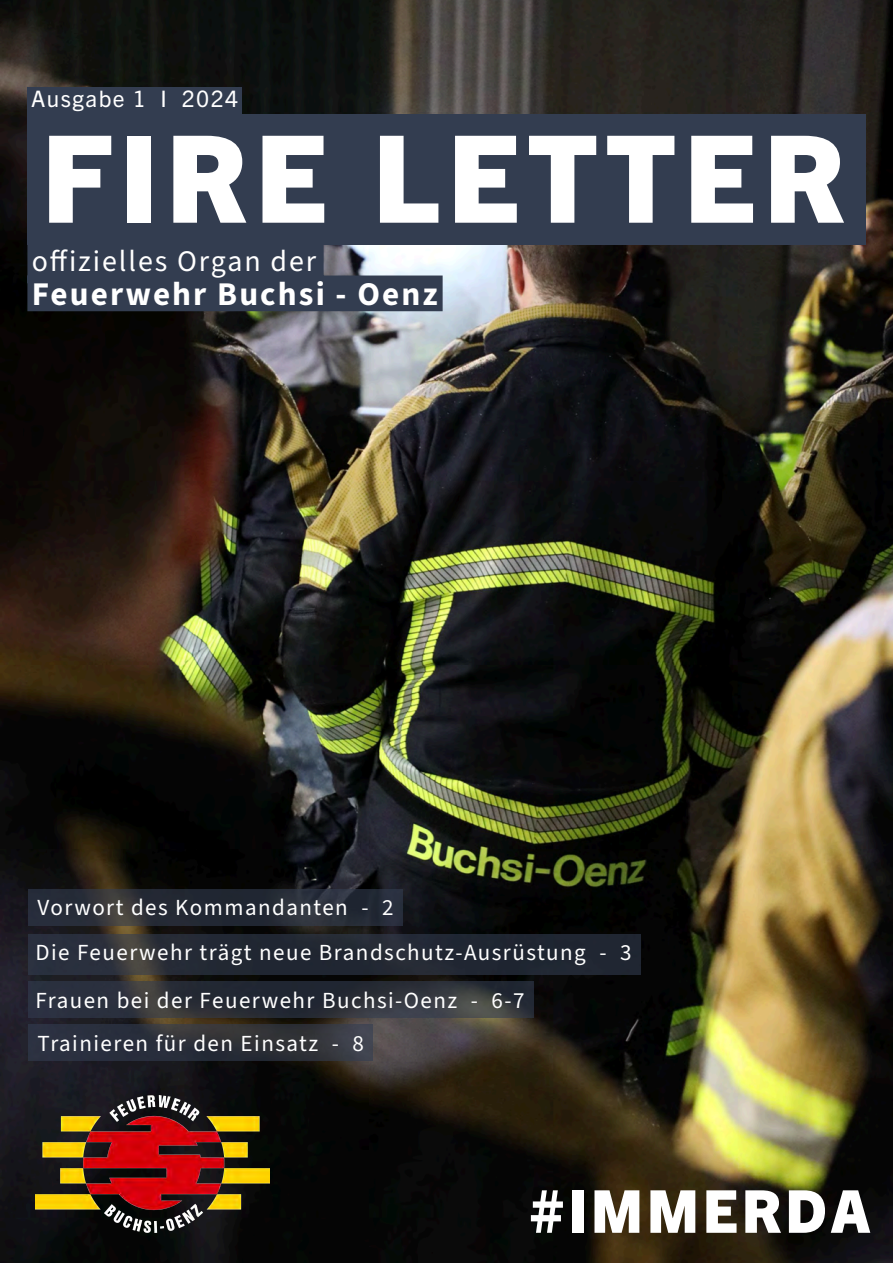
<style>
.page{position:relative;width:893px;height:1263px;background:#fff}
.page>*{position:absolute;margin:0;border:0;box-sizing:border-box;transform-origin:0 0}
.t1{font:800 121.05px "Trade Gothic Next LT Pro";letter-spacing:.065em;color:#fff}
.t2{font:800 59.1px "Trade Gothic Next LT Pro";letter-spacing:.065em;color:#fff}
.t3{font:700 33.15px "Source Sans 3";letter-spacing:.065em;color:#fff}
.t4{font:29.85px "Source Sans 3";letter-spacing:.065em;color:#fff}
.t5{font:23.1px/44.4px "Source Sans 3";letter-spacing:.065em;color:#fff}
.t6{font:22.8px "Trade Gothic Next LT Pro";letter-spacing:.065em;color:#fff}
</style>
<div class="page">
<img style="left:0;top:0;width:893px;height:1263px">
<div style="left:27px;top:114px;width:839px;height:130px;background:#333d50"></div>
<svg style="left:27px;top:244px;width:416px;height:67px;background:#464f60"></svg>
<svg style="left:28px;top:889px;width:374px;height:36px;background:#292d37"></svg>
<svg style="left:28px;top:934px;width:612px;height:41px;background:#252a35"></svg>
<svg style="left:28px;top:981px;width:505px;height:37px;background:#2e323a"></svg>
<svg style="left:29px;top:1024px;width:344px;height:37px;background:#2f323c"></svg>
<div style="left:27px;top:87px;width:215px;height:29px;background:#333d50"></div>
<img style="left:35px;top:1095px;width:235px;height:138px">
<p class="t6" style="left:31px;top:83px;width:209px">Ausgabe 1 I 2024</p>
<h1 class="t1" style="left:42px;top:94px;width:805px">FIRE LETTER</h1>
<p class="t4" style="left:32px;top:242px;width:286px">offizielles Organ der</p>
<h3 class="t3" style="left:32px;top:272px;width:407px">Feuerwehr Buchsi - Oenz</h3>
<p class="t5" style="left:35px;top:885px;width:598px">Vorwort des Kommandanten - 2<br>Die Feuerwehr trägt neue Brandschutz-Ausrüstung - 3</p>
<p class="t5" style="left:35px;top:978px;width:491px;line-height:43px">Frauen bei der Feuerwehr Buchsi-Oenz - 6-7<br>Trainieren für den Einsatz - 8</p>
<h2 class="t2" style="left:529px;top:1170px;width:343px">#IMMERDA</h2>
</div>
